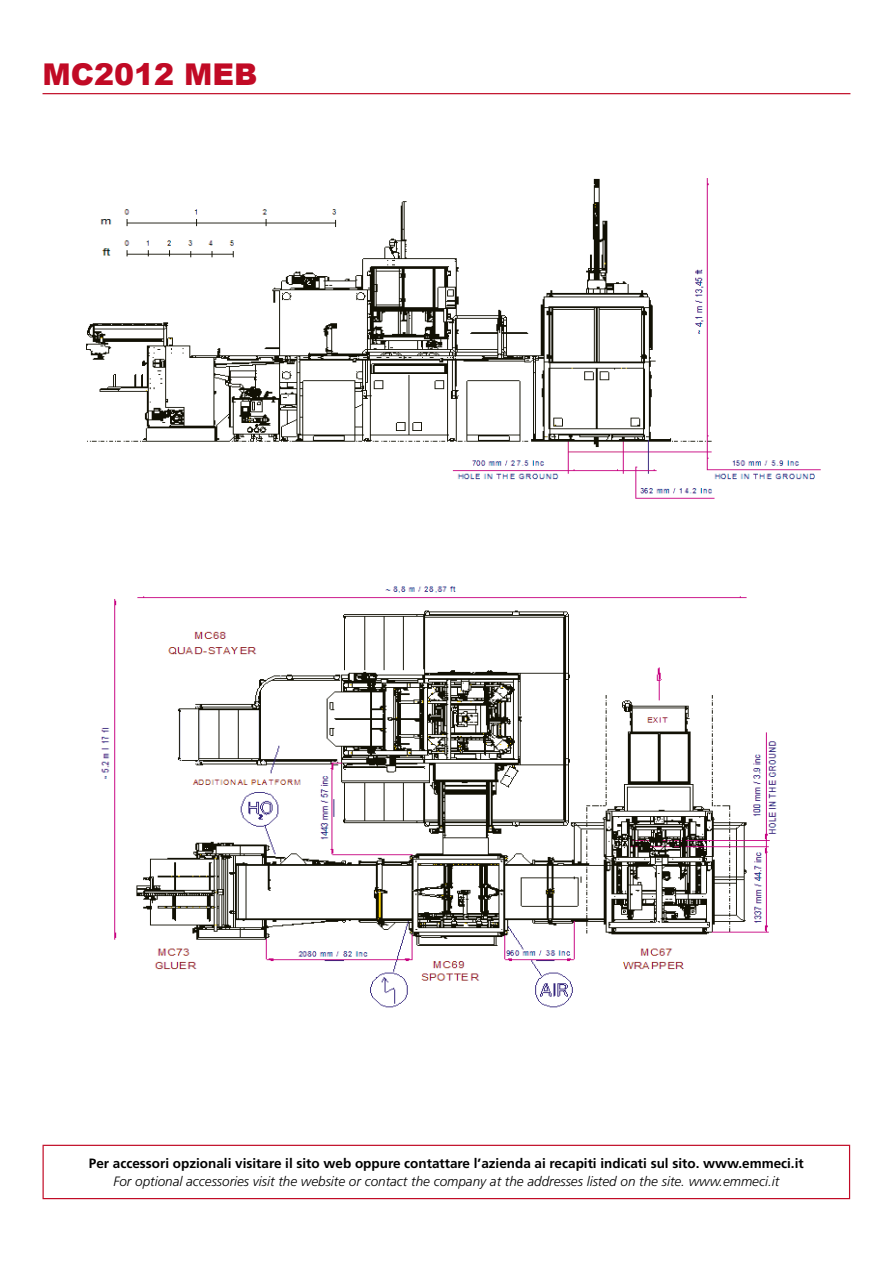
<style>
.page{position:relative;width:893px;height:1263px;background:#fff}
.page>*{position:absolute;margin:0;border:0;box-sizing:border-box;transform-origin:0 0}
.t1{font:900 30px "Arial";color:#c10a25}
.t2{font:700 13.5px "Frutiger";color:#000}
.t3{font:italic 300 13.5px "Frutiger";color:#000}
</style>
<div class="page">
<hr style="left:43px;top:1145px;width:807px;height:1px;background:#c10a25">
<hr style="left:43px;top:1146px;width:1px;height:52px;background:#c10a25">
<hr style="left:849px;top:1146px;width:1px;height:52px;background:#c10a25">
<hr style="left:43px;top:1198px;width:807px;height:1px;background:#c10a25">
<hr style="left:43px;top:93px;width:807px;height:1px;background:#c10a25">
<img style="left:101px;top:586px;width:676px;height:422px">
<img style="left:86px;top:178px;width:735px;height:321px">
<h1 class="t1" style="left:43px;top:53px;width:217px">MC2012 MEB</h1>
<p class="t2" style="left:89px;top:1155px;width:716px">Per accessori opzionali visitare il sito web oppure contattare l’azienda ai recapiti indicati sul sito. www.emmeci.it</p>
<p class="t3" style="left:113px;top:1173px;width:667px">For optional accessories visit the website or contact the company at the addresses listed on the site. www.emmeci.it</p>
</div>
